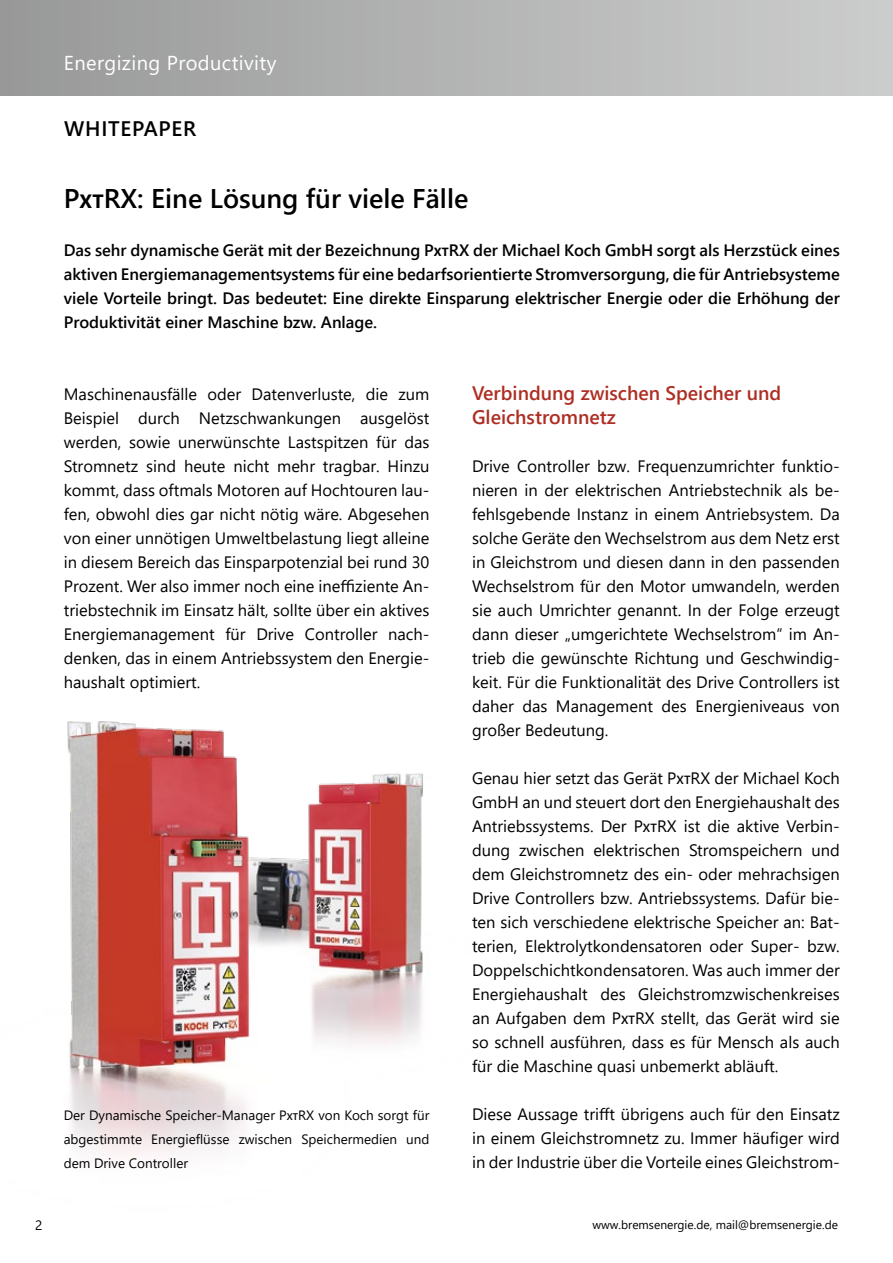
<style>
.page{position:relative;width:893px;height:1263px;background:#fff}
.page>*{position:absolute;margin:0;border:0;box-sizing:border-box;transform-origin:0 0}
.t1{font:600 27px "Segoe UI";color:#000}
.t2{font:600 21px "Segoe UI";letter-spacing:.035em;color:#000}
.t3{font:20.1px "Segoe UI";letter-spacing:.02em;color:#fff}
.t4{font:600 19.5px/24px "Segoe UI";color:#ae2e23}
.t5{font:16.5px/24px "Segoe UI";color:#000;text-align:justify}
.t6{font:600 16.5px/24px "Segoe UI";color:#000;text-align:justify}
.t7{font:13.5px/24px "Segoe UI";color:#000;text-align:justify}
.t8{font:12px "Segoe UI";color:#000}
.s1{font-weight:700;font-size:19.2px}
.s2{font-weight:700;font-size:11.85px}
.s3{font-weight:600;font-size:11.85px}
.s4{font-weight:600;font-size:9.6px}
</style>
<div class="page">
<img style="left:67px;top:722px;width:356px;height:436px">
<div style="left:0;top:0;width:893px;height:96px;background:linear-gradient(to right,#989999,#cccdce)"></div>
<p class="t3" style="left:64px;top:44px;width:214px">Energizing Productivity</p>
<p class="t2" style="left:64px;top:109px;width:134px">WHITEPAPER</p>
<h1 class="t1" style="left:64px;top:173px;width:406px">P<span class="s1">XT</span>RX: Eine Lösung für viele Fälle</h1>
<p class="t6" style="left:64px;top:237px;width:777px">Das sehr dynamische Gerät mit der Bezeichnung P<span class="s2">XT</span>RX der Michael Koch GmbH sorgt als Herzstück eines aktiven Energiemanagementsystems für eine bedarfsorientierte Stromversorgung, die für Antriebsysteme viele Vorteile bringt. Das bedeutet: Eine direkte Einsparung elektrischer Energie oder die Erhöhung der Produktivität einer Maschine bzw. Anlage.</p>
<p class="t5" style="left:64px;top:380px;width:367px">Maschinenausfälle oder Datenverluste, die zum Beispiel durch Netzschwankungen ausgelöst werden, sowie unerwünschte Lastspitzen für das Stromnetz sind heute nicht mehr tragbar. Hinzu kommt, dass oftmals Motoren auf Hochtouren lau&shy;fen, obwohl dies gar nicht nötig wäre. Abgesehen von einer unnötigen Umweltbelastung liegt alleine in diesem Bereich das Einsparpotenzial bei rund 30<br>Prozent. Wer also immer noch eine ineffiziente An&shy;triebstechnik im Einsatz hält, sollte über ein aktives Energiemanagement für Drive Controller nach&shy;denken, das in einem Antriebssystem den Energie&shy;haushalt optimiert.</p>
<p class="t4" style="left:472px;top:379px;width:311px">Verbindung zwischen Speicher und<br>Gleichstromnetz</p>
<p class="t5" style="left:472px;top:452px;width:369px">Drive Controller bzw. Frequenzumrichter funktio&shy;nieren in der elektrischen Antriebstechnik als be&shy;fehlsgebende Instanz in einem Antriebsystem. Da solche Geräte den Wechselstrom aus dem Netz erst in Gleichstrom und diesen dann in den passenden Wechselstrom für den Motor umwandeln, werden sie auch Umrichter genannt. In der Folge erzeugt dann dieser „umgerichtete Wechselstrom“ im An&shy;trieb die gewünschte Richtung und Geschwindig&shy;keit. Für die Funktionalität des Drive Controllers ist daher das Management des Energieniveaus von großer Bedeutung.</p>
<p class="t5" style="left:472px;top:765px;width:369px">Genau hier setzt das Gerät P<span class="s3">XT</span>RX der Michael Koch GmbH an und steuert dort den Energiehaushalt des Antriebssystems. Der P<span class="s3">XT</span>RX ist die aktive Verbin&shy;dung zwischen elektrischen Stromspeichern und dem Gleichstromnetz des ein- oder mehrachsigen Drive Controllers bzw. Antriebssystems. Dafür bie&shy;ten sich verschiedene elektrische Speicher an: Bat&shy;terien, Elektrolytkondensatoren oder Super- bzw.<br>Doppelschichtkondensatoren. Was auch immer der Energiehaushalt des Gleichstromzwischenkreises an Aufgaben dem P<span class="s3">XT</span>RX stellt, das Gerät wird sie so schnell ausführen, dass es für Mensch als auch für die Maschine quasi unbemerkt abläuft.</p>
<p class="t5" style="left:472px;top:1100px;width:369px">Diese Aussage trifft übrigens auch für den Einsatz in einem Gleichstromnetz zu. Immer häufiger wird in der Industrie über die Vorteile eines Gleichstrom-</p>
<p class="t7" style="left:64px;top:1102px;width:367px">Der Dynamische Speicher-Manager P<span class="s4">XT</span>RX von Koch sorgt für abgestimmte Energieflüsse zwischen Speichermedien und dem Drive Controller</p>
<p class="t7" style="left:35px;top:1212px;width:9px">2</p>
<p class="t8" style="left:592px;top:1213px;width:247px">www.bremsenergie.de, mail@bremsenergie.de</p>
</div>
